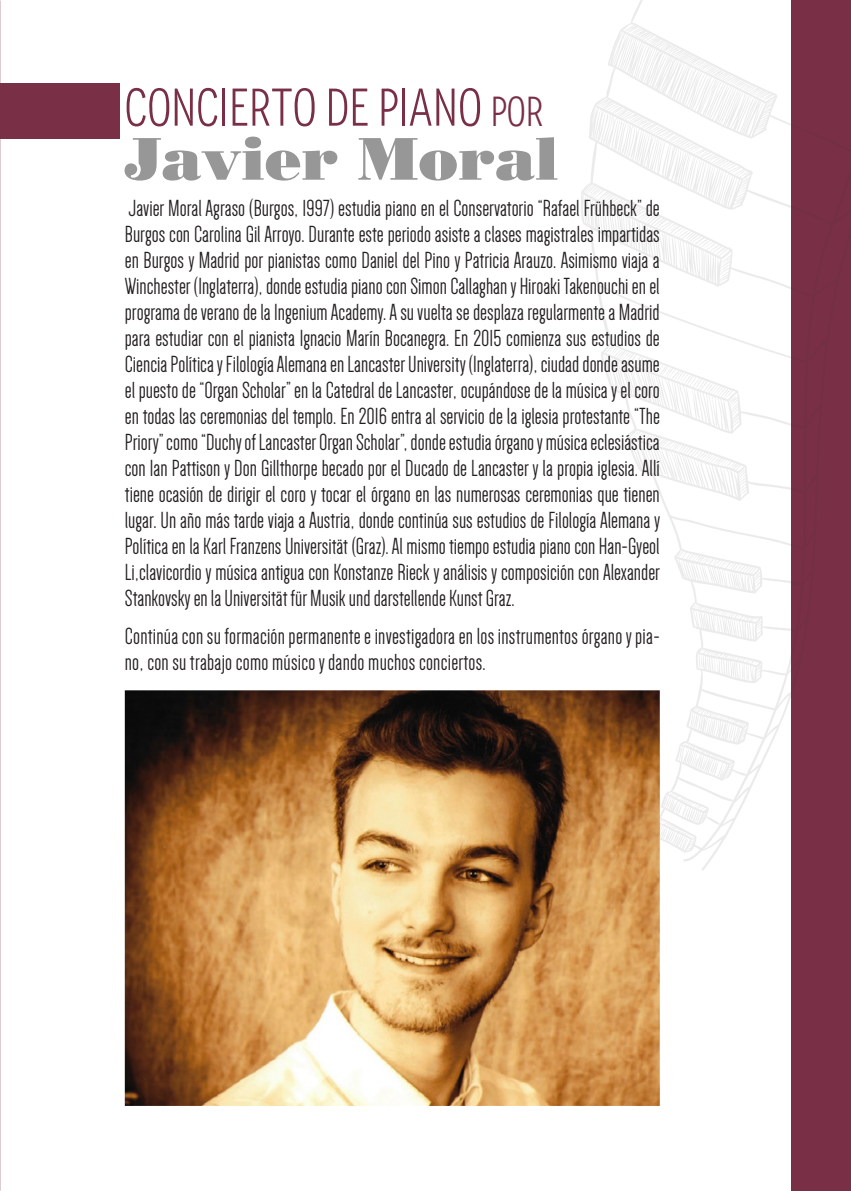
<style>
.page{position:relative;width:851px;height:1191px;background:#fff}
.page>*{position:absolute;margin:0;border:0;box-sizing:border-box;transform-origin:0 0}
.t1{font:60px "Bodoni Poster";color:#979797}
.t2{font:condensed 53px "Novecento";color:#792f46}
.t3{font:24px/26px "Dense";letter-spacing:.01em;color:#231f20;text-align:justify}
.s1{font-size:42px}
</style>
<div class="page">
<div style="left:0;top:84px;width:119px;height:55px;background:#792f46"></div>
<div style="left:791px;top:0;width:59px;height:1191px;background:#792f46"></div>
<svg style="left:581px;top:0;width:210px;height:871px"></svg>
<img style="left:125px;top:690px;width:534px;height:416px">
<p class="t2" style="left:125px;top:77px;width:420px">CONCIERTO DE PIANO <span class="s1">POR</span></p>
<p class="t1" style="left:125px;top:122px;width:435px">Javier Moral</p>
<p class="t3" style="left:125px;top:196px;width:536px">Javier Moral Agraso (Burgos, 1997) estudia piano en el Conservatorio “Rafael Frühbeck” de Burgos con Carolina Gil Arroyo. Durante este periodo asiste a clases magistrales impartidas en Burgos y Madrid por pianistas como Daniel del Pino y Patricia Arauzo. Asimismo viaja a Winchester (Inglaterra), donde estudia piano con Simon Callaghan y Hiroaki Takenouchi en el programa de verano de la Ingenium Academy. A su vuelta se desplaza regularmente a Madrid para estudiar con el pianista Ignacio Marín Bocanegra. En 2015 comienza sus estudios de Ciencia Política y Filología Alemana en Lancaster University (Inglaterra), ciudad donde asume el puesto de “Organ Scholar” en la Catedral de Lancaster, ocupándose de la música y el coro en todas las ceremonias del templo. En 2016 entra al servicio de la iglesia protestante “The Priory” como “Duchy of Lancaster Organ Scholar”, donde estudia órgano y música eclesiástica con Ian Pattison y Don Gillthorpe becado por el Ducado de Lancaster y la propia iglesia. Allí tiene ocasión de dirigir el coro y tocar el órgano en las numerosas ceremonias que tienen lugar. Un año más tarde viaja a Austria, donde continúa sus estudios de Filología Alemana y Política en la Karl Franzens Universität (Graz). Al mismo tiempo estudia piano con Han-Gyeol Li,clavicordio y música antigua con Konstanze Rieck y análisis y composición con Alexander Stankovsky en la Universität für Musik und darstellende Kunst Graz.</p>
<p class="t3" style="left:125px;top:623px;width:536px">Continúa con su formación permanente e investigadora en los instrumentos órgano y pia&shy;no, con su trabajo como músico y dando muchos conciertos.</p>
</div>
